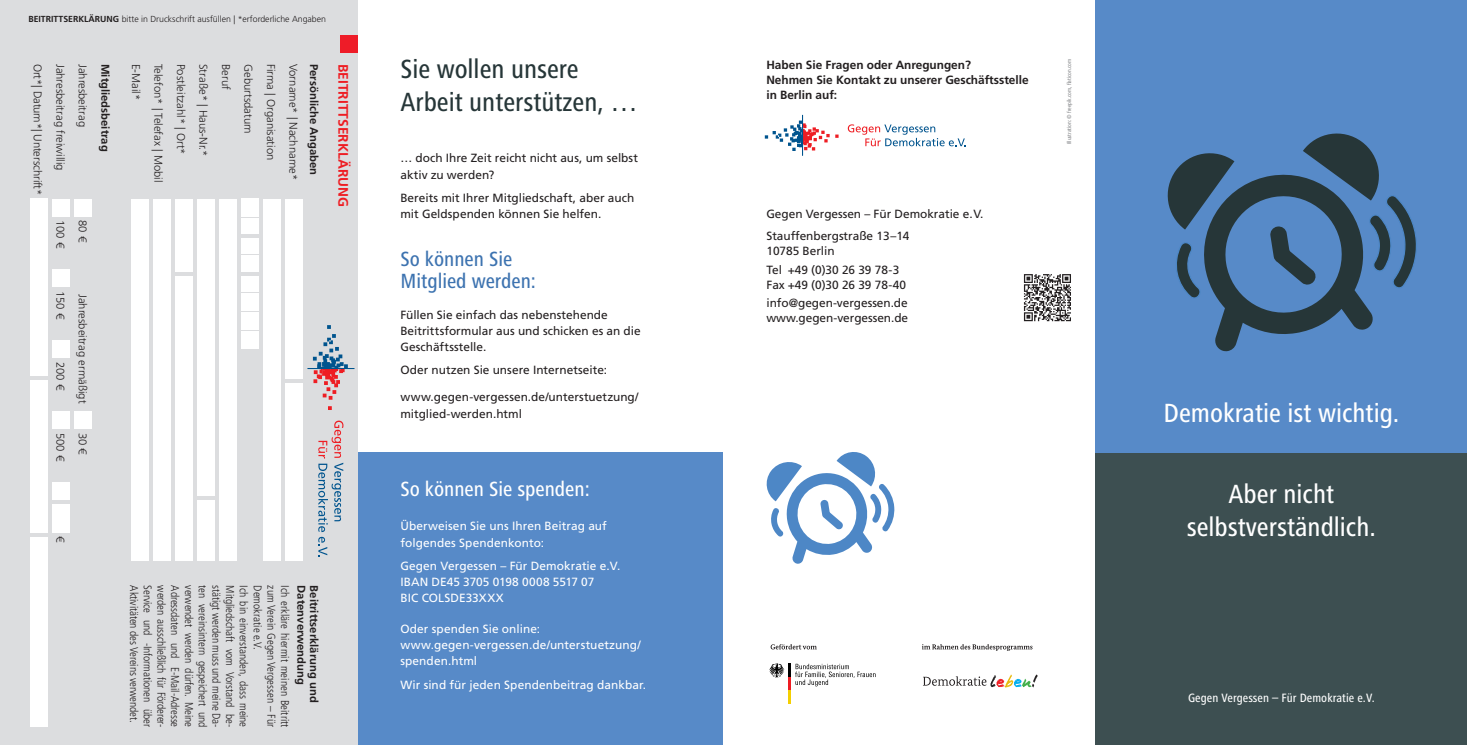
<style>
.page{position:relative;width:1467px;height:745px;background:#fff}
.page>*{position:absolute;margin:0;border:0;box-sizing:border-box;transform-origin:0 0}
.t1{font:27.25px/32.6px "Frutiger Next CVLT Medium Cn";color:#fff;text-align:center}
.t2{font:27.25px/32.5px "Frutiger Next CVLT Medium Cn";color:#263638}
.t3{font:21.25px/22.5px "Frutiger Next CVLT Medium Cn";color:#3d73b0}
.t4{font:21.25px "Frutiger Next CVLT Medium Cn";color:#fff}
.t5{font:700 13.75px "Frutiger";color:#ee1d23}
.t6{font:12.5px "Frutiger Next CVLT Medium Cn";letter-spacing:.005em;color:#fff}
.t7{font:11.88px/16.2px "Frutiger";letter-spacing:-.005em;color:#231f20}
.t8{font:11.88px/16.2px "Frutiger";letter-spacing:.01em;color:#fff}
.t9{font:700 11.88px/15px "Frutiger";letter-spacing:-.005em;color:#231f20}
.t10{font:300 condensed 11.25px "Frutiger LT Pro";letter-spacing:-.01em;color:#231f20}
.t11{font:300 11.25px "Frutiger LT Pro";color:#231f20}
.t12{font:700 11.25px "Frutiger";color:#231f20}
.t13{font:300 8.75px "Frutiger LT Pro";color:#231f20}
.t14{font:condensed 5.62px "Frutiger";color:#808285}
.s1{font-family:"Frutiger";font-weight:700}
</style>
<div class="page">
<div style="left:4px;top:0;width:354px;height:744px;background:#dcdddf"></div>
<div style="left:285px;top:198px;width:17px;height:362px;background:#fff"></div>
<div style="left:263px;top:198px;width:18px;height:362px;background:#fff"></div>
<div style="left:52px;top:198px;width:18px;height:18px;background:#fff"></div>
<div style="left:52px;top:269px;width:18px;height:18px;background:#fff"></div>
<div style="left:52px;top:340px;width:18px;height:18px;background:#fff"></div>
<div style="left:52px;top:411px;width:18px;height:18px;background:#fff"></div>
<div style="left:52px;top:482px;width:18px;height:18px;background:#fff"></div>
<div style="left:52px;top:504px;width:18px;height:28px;background:#fff"></div>
<div style="left:219px;top:198px;width:18px;height:362px;background:#fff"></div>
<div style="left:197px;top:198px;width:18px;height:362px;background:#fff"></div>
<div style="left:175px;top:198px;width:18px;height:362px;background:#fff"></div>
<div style="left:153px;top:198px;width:18px;height:362px;background:#fff"></div>
<div style="left:132px;top:198px;width:17px;height:362px;background:#fff"></div>
<div style="left:241px;top:198px;width:18px;height:151px;background:#fff"></div>
<div style="left:74px;top:198px;width:17px;height:18px;background:#fff"></div>
<div style="left:74px;top:411px;width:17px;height:18px;background:#fff"></div>
<div style="left:30px;top:198px;width:18px;height:528px;background:#fff"></div>
<hr style="left:282px;top:379px;width:21px;height:4px;background:#dcdddf">
<hr style="left:173px;top:272px;width:21px;height:4px;background:#dcdddf">
<hr style="left:239px;top:272px;width:21px;height:3px;background:#dcdddf">
<svg style="left:241px;top:254px;width:18px;height:1px"></svg>
<svg style="left:241px;top:292px;width:18px;height:1px"></svg>
<svg style="left:241px;top:311px;width:18px;height:1px"></svg>
<hr style="left:239px;top:234px;width:21px;height:3px;background:#dcdddf">
<hr style="left:195px;top:496px;width:21px;height:4px;background:#dcdddf">
<hr style="left:28px;top:376px;width:21px;height:3px;background:#dcdddf">
<svg style="left:30px;top:533px;width:18px;height:3px"></svg>
<div style="left:340px;top:35px;width:18px;height:18px;background:#ee1c28"></div>
<svg style="left:1024px;top:274px;width:47px;height:47px"></svg>
<svg style="left:765px;top:120px;width:74px;height:31px"></svg>
<svg style="left:848px;top:124px;width:118px;height:22px"></svg>
<hr style="left:802px;top:115px;width:1px;height:40px;background:#00548e">
<svg style="left:769px;top:663px;width:107px;height:39px"></svg>
<svg style="left:923px;top:674px;width:115px;height:13px"></svg>
<svg style="left:771px;top:644px;width:46px;height:5px"></svg>
<svg style="left:922px;top:644px;width:110px;height:6px"></svg>
<div style="left:1095px;top:0;width:372px;height:744px;background:#3d4f51"></div>
<div style="left:1095px;top:0;width:372px;height:451px;background:#578ac8"></div>
<svg style="left:1167px;top:133px;width:250px;height:218px"></svg>
<svg style="left:766px;top:452px;width:129px;height:111px"></svg>
<svg style="left:312px;top:325px;width:36px;height:85px"></svg>
<svg style="left:318px;top:420px;width:26px;height:137px"></svg>
<hr style="left:308px;top:368px;width:46px;height:1px;background:#00548e">
<div style="left:358px;top:451px;width:365px;height:293px;background:#578ac8"></div>
<p class="t13" style="left:28px;top:14px;width:299px"><span class="s1">BEITRITTSERKLÄRUNG</span> bitte in Druckschrift ausfüllen | *erforderliche Angaben</p>
<p class="t11" style="left:44px;top:64px;width:133px;rotate:90deg">Ort*| Datum*| Unterschrift*</p>
<p class="t11" style="left:67px;top:64px;width:108px;rotate:90deg">Jahresbeitrag freiwillig</p>
<p class="t11" style="left:67px;top:220px;width:30px;rotate:90deg">100 €</p>
<p class="t11" style="left:89px;top:64px;width:64px;rotate:90deg">Jahresbeitrag</p>
<p class="t12" style="left:112px;top:64px;width:89px;rotate:90deg">Mitgliedsbeitrag</p>
<p class="t11" style="left:89px;top:220px;width:24px;rotate:90deg">80 €</p>
<p class="t11" style="left:67px;top:291px;width:30px;rotate:90deg">150 €</p>
<p class="t11" style="left:67px;top:361px;width:30px;rotate:90deg">200 €</p>
<p class="t11" style="left:67px;top:432px;width:30px;rotate:90deg">500 €</p>
<p class="t11" style="left:89px;top:294px;width:111px;rotate:90deg">Jahresbeitrag ermäßigt</p>
<p class="t11" style="left:89px;top:432px;width:24px;rotate:90deg">30 €</p>
<p class="t11" style="left:143px;top:64px;width:38px;rotate:90deg">E-Mail*</p>
<p class="t11" style="left:165px;top:64px;width:120px;rotate:90deg">Telefon* | Telefax | Mobil</p>
<p class="t11" style="left:188px;top:64px;width:92px;rotate:90deg">Postleitzahl* | Ort*</p>
<p class="t11" style="left:210px;top:64px;width:94px;rotate:90deg">Straße* | Haus-Nr.*</p>
<p class="t11" style="left:233px;top:64px;width:27px;rotate:90deg">Beruf</p>
<p class="t11" style="left:255px;top:64px;width:71px;rotate:90deg">Geburtsdatum</p>
<p class="t11" style="left:278px;top:64px;width:98px;rotate:90deg">Firma | Organisation</p>
<p class="t11" style="left:300px;top:64px;width:117px;rotate:90deg">Vorname* | Nachname*</p>
<p class="t12" style="left:321px;top:64px;width:113px;rotate:90deg">Persönliche Angaben</p>
<p class="t5" style="left:351px;top:64px;width:144px;rotate:90deg">BEITRITTSERKLÄRUNG</p>
<p class="t11" style="left:67px;top:536px;width:8px;rotate:90deg">€</p>
<p class="t10" style="left:140px;top:585px;width:139px;rotate:90deg">Aktivitäten des Vereins verwendet.</p>
<p class="t10" style="left:154px;top:585px;width:143px;rotate:90deg">Service und -Informationen über</p>
<p class="t10" style="left:168px;top:585px;width:143px;rotate:90deg">werden ausschließlich für Förderer-</p>
<p class="t10" style="left:182px;top:585px;width:143px;rotate:90deg">Adressdaten und E-Mail-Adresse</p>
<p class="t10" style="left:195px;top:585px;width:143px;rotate:90deg">verwendet werden dürfen. Meine</p>
<p class="t10" style="left:209px;top:585px;width:143px;rotate:90deg">ten vereinsintern gespeichert und</p>
<p class="t10" style="left:237px;top:585px;width:143px;rotate:90deg">Mitgliedschaft vom Vorstand be-</p>
<p class="t10" style="left:250px;top:585px;width:143px;rotate:90deg">Ich bin einverstanden, dass meine</p>
<p class="t10" style="left:264px;top:585px;width:65px;rotate:90deg">Demokratie e.V.</p>
<p class="t10" style="left:278px;top:585px;width:143px;rotate:90deg">zum Verein Gegen Vergessen – Für</p>
<p class="t10" style="left:292px;top:585px;width:143px;rotate:90deg">Ich erkläre hiermit meinen Beitritt</p>
<p class="t10" style="left:223px;top:585px;width:143px;rotate:90deg">stätigt werden muss und meine Da-</p>
<p class="t12" style="left:308px;top:585px;width:101px;rotate:90deg">Datenverwendung</p>
<p class="t12" style="left:321px;top:585px;width:118px;rotate:90deg">Beitrittserklärung und</p>
<h1 class="t2" style="left:400px;top:53px;width:239px">Sie wollen unsere<br>Arbeit unterstützen, …</h1>
<p class="t7" style="left:400px;top:150px;width:239px">… doch Ihre Zeit reicht nicht aus, um selbst aktiv zu werden?</p>
<p class="t7" style="left:400px;top:189px;width:235px">Bereits mit Ihrer Mitgliedschaft, aber auch mit Geldspenden können Sie helfen.</p>
<h2 class="t3" style="left:400px;top:247px;width:137px">So können Sie<br>Mitglied werden:</h2>
<p class="t7" style="left:400px;top:306px;width:242px">Füllen Sie einfach das nebenstehende<br>Beitrittsformular aus und schicken es an die<br>Geschäftsstelle.</p>
<p class="t7" style="left:400px;top:362px;width:208px">Oder nutzen Sie unsere Internetseite:</p>
<p class="t7" style="left:400px;top:389px;width:240px">www.gegen-vergessen.de/unterstuetzung/ mitglied-werden.html</p>
<h2 class="t4" style="left:400px;top:477px;width:191px">So können Sie spenden:</h2>
<p class="t8" style="left:400px;top:517px;width:208px">Überweisen Sie uns Ihren Beitrag auf folgendes Spendenkonto:</p>
<p class="t8" style="left:400px;top:557px;width:221px">Gegen Vergessen – Für Demokratie e.V.<br>IBAN DE45 3705 0198 0008 5517 07<br>BIC COLSDE33XXX</p>
<p class="t8" style="left:400px;top:620px;width:242px">Oder spenden Sie online: www.gegen-vergessen.de/unterstuetzung/ spenden.html</p>
<p class="t8" style="left:400px;top:676px;width:247px">Wir sind für jeden Spendenbeitrag dankbar.</p>
<p class="t9" style="left:766px;top:57px;width:264px">Haben Sie Fragen oder Anregungen?<br>Nehmen Sie Kontakt zu unserer Geschäftsstelle in Berlin auf:</p>
<p class="t7" style="left:766px;top:203px;width:219px;line-height:22.1px">Gegen Vergessen – Für Demokratie e.V.<br>Stauffenbergstraße 13–14</p>
<p class="t7" style="left:766px;top:241px;width:134px;line-height:18.5px">10785 Berlin<br>Tel +49 (0)30 26 39 78-3</p>
<p class="t7" style="left:766px;top:275px;width:143px;line-height:18.5px">Fax +49 (0)30 26 39 78-40 info@gegen-vergessen.de</p>
<p class="t7" style="left:766px;top:310px;width:143px">www.gegen-vergessen.de</p>
<p class="t14" style="left:1066px;top:144px;width:86px;rotate:-90deg">Illustration: © freepik.com, flaticon.com</p>
<h1 class="t1" style="left:1163px;top:396px;width:237px">Demokratie ist wichtig.</h1>
<h1 class="t1" style="left:1187px;top:478px;width:191px">Aber nicht selbstverständlich.</h1>
<p class="t6" style="left:1188px;top:690px;width:188px">Gegen Vergessen – Für Demokratie e.V.</p>
<p class="t6" style="left:1363px;top:690px;width:10px">V.</p>
</div>
